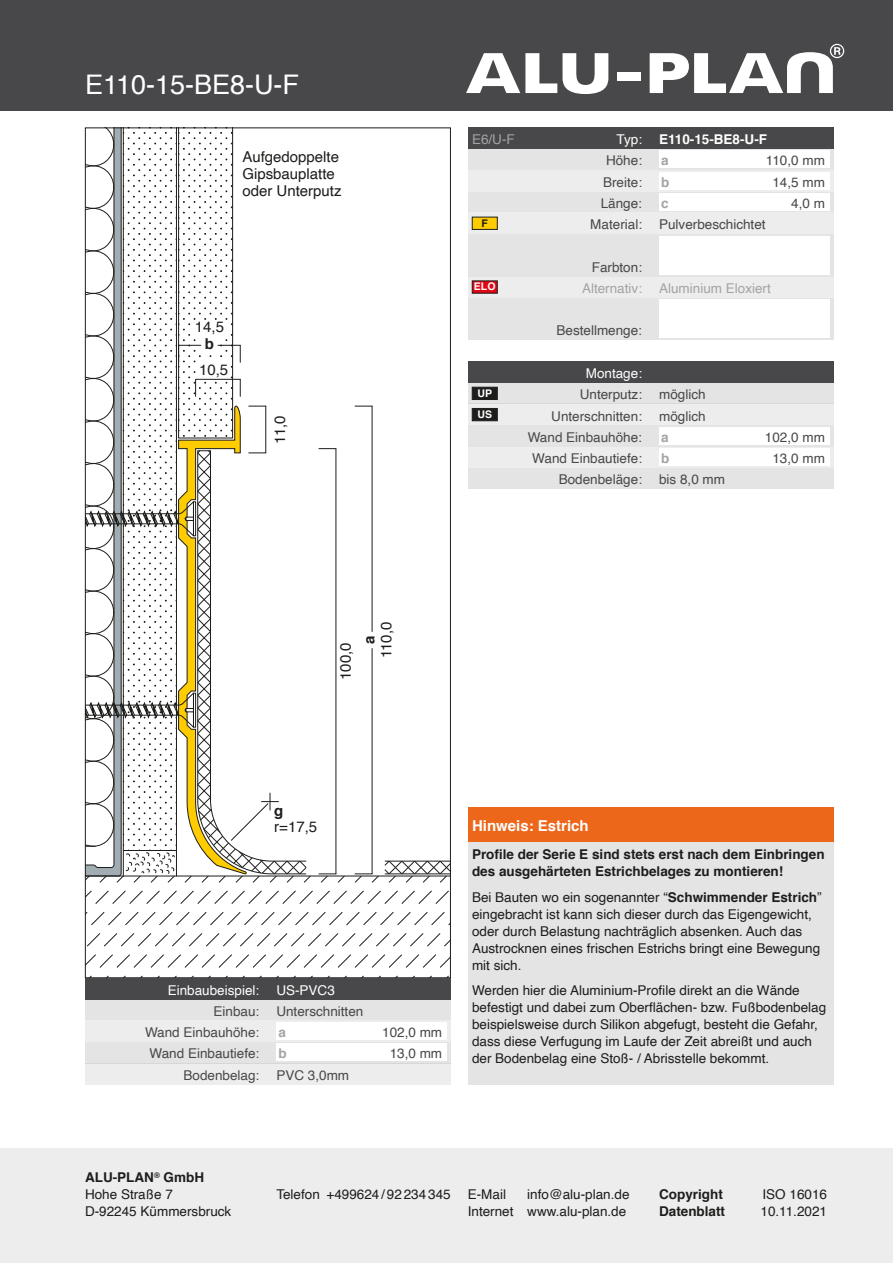
<style>
.page{position:relative;width:893px;height:1263px;background:#fff}
.page>*{position:absolute;margin:0;border:0;box-sizing:border-box;transform-origin:0 0}
.t1{font:27px "Helvetica";color:#fff}
.t2{font:15px/17px "Helvetica";color:#1d1d1b}
.t3{font:700 15px "Helvetica";color:#fff}
.t4{font:700 15px "Helvetica";color:#1d1d1b}
.t5{font:13.5px/17px "Helvetica";color:#1d1d1b}
.t6{font:13.5px "Helvetica";color:#48484a}
.t7{font:700 13.5px/17px "Helvetica";color:#1d1d1b}
.t8{font:13.5px "Helvetica";color:#fff}
.t9{font:13.5px "Helvetica";color:#a4a4a6}
.t10{font:700 13.5px "Helvetica";color:#fff}
.t11{font:700 13.5px "Helvetica";color:#a4a4a6}
.t12{font:13.5px "Helvetica";color:#a4a4a7}
.t13{font:700 10.5px/21.3px "Helvetica";color:#fff}
.t14{font:700 10.5px "Helvetica";color:#1d1d1b}
.s1{font-weight:700}
</style>
<div class="page">
<div style="left:0;top:1148px;width:893px;height:115px;background:#ededee"></div>
<div style="left:0;top:0;width:893px;height:111px;background:#48484a"></div>
<div style="left:468px;top:842px;width:365px;height:242px;background:#e4e4e5"></div>
<div style="left:468px;top:808px;width:365px;height:34px;background:#ec671a"></div>
<svg style="left:87px;top:890px;width:362px;height:14px"></svg>
<svg style="left:87px;top:912px;width:362px;height:14px"></svg>
<svg style="left:87px;top:933px;width:362px;height:14px"></svg>
<svg style="left:87px;top:954px;width:362px;height:14px"></svg>
<svg style="left:90px;top:975px;width:359px;height:1px"></svg>
<hr style="left:85px;top:875px;width:365px;height:1px;background:#1d1d1b">
<svg style="left:355px;top:406px;width:17px;height:1px"></svg>
<svg style="left:354px;top:860px;width:95px;height:23px"></svg>
<hr style="left:372px;top:406px;width:1px;height:225px;background:#1d1d1b">
<hr style="left:372px;top:648px;width:1px;height:226px;background:#1d1d1b">
<svg style="left:319px;top:448px;width:17px;height:1px"></svg>
<hr style="left:335px;top:449px;width:1px;height:425px;background:#1d1d1b">
<svg style="left:319px;top:873px;width:27px;height:10px"></svg>
<svg style="left:87px;top:130px;width:225px;height:753px"></svg>
<hr style="left:196px;top:379px;width:44px;height:1px;background:#1d1d1b">
<div style="left:468px;top:468px;width:365px;height:21px;background:#e4e4e5"></div>
<div style="left:468px;top:446px;width:365px;height:22px;background:#ededee"></div>
<div style="left:659px;top:449px;width:170px;height:17px;background:#fff"></div>
<svg style="left:468px;top:383px;width:365px;height:63px;background:#e6e6e7"></svg>
<div style="left:659px;top:427px;width:170px;height:17px;background:#fff"></div>
<div style="left:468px;top:361px;width:365px;height:22px;background:#48484a"></div>
<div style="left:85px;top:999px;width:366px;height:21px;background:#e4e4e5"></div>
<svg style="left:85px;top:1020px;width:366px;height:64px"></svg>
<div style="left:276px;top:1023px;width:170px;height:17px;background:#fff"></div>
<div style="left:85px;top:978px;width:366px;height:21px;background:#48484a"></div>
<div style="left:468px;top:191px;width:365px;height:22px;background:#e4e4e5"></div>
<div style="left:659px;top:193px;width:170px;height:17px;background:#fff"></div>
<div style="left:468px;top:170px;width:365px;height:21px;background:#ededee"></div>
<div style="left:659px;top:172px;width:170px;height:17px;background:#fff"></div>
<div style="left:468px;top:149px;width:365px;height:21px;background:#e4e4e5"></div>
<div style="left:659px;top:151px;width:170px;height:17px;background:#fff"></div>
<div style="left:468px;top:128px;width:365px;height:21px;background:#48484a"></div>
<div style="left:468px;top:298px;width:365px;height:42px;background:#e4e4e5"></div>
<div style="left:659px;top:300px;width:170px;height:38px;background:#fff"></div>
<div style="left:468px;top:276px;width:365px;height:22px;background:#ededee"></div>
<svg style="left:468px;top:213px;width:365px;height:63px;background:#e7e7e8"></svg>
<div style="left:659px;top:236px;width:170px;height:38px;background:#fff"></div>
<div style="left:472px;top:387px;width:25px;height:13px;background:#1d1d1b;border:1px solid #1d1d1b"></div>
<div style="left:472px;top:408px;width:25px;height:13px;background:#1d1d1b;border:1px solid #1d1d1b"></div>
<div style="left:472px;top:217px;width:25px;height:13px;background:#fc0;border:1px solid #1d1d1b"></div>
<div style="left:472px;top:281px;width:25px;height:12px;background:#e30614"></div>
<svg style="left:650px;top:44px;width:194px;height:49px"></svg>
<div style="left:617px;top:72px;width:23px;height:9px;background:#fff"></div>
<svg style="left:466px;top:53px;width:142px;height:41px"></svg>
<h1 class="t1" style="left:85px;top:63px;width:216px">E110-15-BE8-U-F</h1>
<p class="t2" style="left:242px;top:148px;width:101px">Aufgedoppelte<br>Gipsbauplatte oder Unterputz</p>
<p class="t2" style="left:195px;top:319px;width:31px">14,5</p>
<p class="t2" style="left:199px;top:362px;width:31px">10,5</p>
<p class="t4" style="left:205px;top:332px;width:11px">b</p>
<p class="t2" style="left:272px;top:443px;width:30px;rotate:-90deg">11,0</p>
<p class="t12" style="left:472px;top:129px;width:44px">E6/U-F</p>
<p class="t8" style="left:617px;top:129px;width:27px">Typ:</p>
<p class="t10" style="left:659px;top:128px;width:110px">E110-15-BE8-U-F</p>
<p class="t6" style="left:606px;top:150px;width:38px">Höhe:</p>
<p class="t11" style="left:661px;top:150px;width:9px">a</p>
<p class="t6" style="left:766px;top:150px;width:61px">110,0 mm</p>
<p class="t6" style="left:603px;top:171px;width:41px">Breite:</p>
<p class="t11" style="left:661px;top:171px;width:10px">b</p>
<p class="t6" style="left:772px;top:171px;width:54px">14,5 mm</p>
<p class="t6" style="left:601px;top:193px;width:43px">Länge:</p>
<p class="t11" style="left:661px;top:192px;width:9px">c</p>
<p class="t6" style="left:791px;top:193px;width:35px">4,0 m</p>
<p class="t14" style="left:482px;top:214px;width:8px">F</p>
<p class="t6" style="left:590px;top:214px;width:53px">Material:</p>
<p class="t6" style="left:659px;top:214px;width:108px">Pulverbeschichtet</p>
<p class="t6" style="left:592px;top:256px;width:52px">Farbton:</p>
<p class="t13" style="left:474px;top:276px;width:23px">ELO</p>
<p class="t9" style="left:582px;top:278px;width:62px">Alternativ:</p>
<p class="t9" style="left:659px;top:278px;width:113px">Aluminium Eloxiert</p>
<p class="t6" style="left:556px;top:320px;width:87px">Bestellmenge:</p>
<p class="t13" style="left:477px;top:382px;width:16px">UP<br>US</p>
<p class="t8" style="left:586px;top:363px;width:58px">Montage:</p>
<p class="t6" style="left:551px;top:405px;width:92px">Unterschnitten:</p>
<p class="t6" style="left:659px;top:405px;width:48px">möglich</p>
<p class="t6" style="left:580px;top:384px;width:64px">Unterputz:</p>
<p class="t6" style="left:659px;top:384px;width:48px">möglich</p>
<p class="t6" style="left:528px;top:427px;width:116px">Wand Einbauhöhe:</p>
<p class="t11" style="left:661px;top:426px;width:9px">a</p>
<p class="t6" style="left:765px;top:427px;width:62px">102,0 mm</p>
<p class="t6" style="left:532px;top:448px;width:111px">Wand Einbautiefe:</p>
<p class="t11" style="left:661px;top:447px;width:10px">b</p>
<p class="t6" style="left:772px;top:448px;width:54px">13,0 mm</p>
<p class="t6" style="left:559px;top:469px;width:85px">Bodenbeläge:</p>
<p class="t6" style="left:659px;top:469px;width:68px">bis 8,0 mm</p>
<p class="t2" style="left:338px;top:680px;width:39px;rotate:-90deg">100,0</p>
<p class="t2" style="left:378px;top:658px;width:38px;rotate:-90deg">110,0</p>
<p class="t4" style="left:357px;top:644px;width:10px;rotate:-90deg">a</p>
<p class="t4" style="left:274px;top:799px;width:11px">g</p>
<p class="t2" style="left:274px;top:819px;width:44px">r=17,5</p>
<p class="t8" style="left:168px;top:979px;width:93px">Einbaubeispiel:</p>
<p class="t6" style="left:214px;top:1001px;width:47px">Einbau:</p>
<p class="t8" style="left:276px;top:979px;width:60px">US-PVC3</p>
<p class="t6" style="left:276px;top:1001px;width:89px">Unterschnitten</p>
<p class="t6" style="left:145px;top:1022px;width:116px">Wand Einbauhöhe:</p>
<p class="t11" style="left:278px;top:1021px;width:9px">a</p>
<p class="t6" style="left:382px;top:1022px;width:62px">102,0 mm</p>
<p class="t6" style="left:150px;top:1043px;width:111px">Wand Einbautiefe:</p>
<p class="t11" style="left:278px;top:1043px;width:10px">b</p>
<p class="t6" style="left:390px;top:1043px;width:54px">13,0 mm</p>
<p class="t6" style="left:184px;top:1064px;width:77px">Bodenbelag:</p>
<p class="t6" style="left:276px;top:1064px;width:74px">PVC 3,0mm</p>
<p class="t3" style="left:472px;top:813px;width:118px">Hinweis: Estrich</p>
<p class="t7" style="left:472px;top:846px;width:354px">Profile der Serie E sind stets erst nach dem Einbringen des ausgehärteten Estrichbelages zu montieren!</p>
<p class="t5" style="left:472px;top:889px;width:351px">Bei Bauten wo ein sogenannter “<span class="s1">Schwimmender Estrich</span>” eingebracht ist kann sich dieser durch das Eigengewicht, oder durch Belastung nachträglich absenken. Auch das Austrocknen eines frischen Estrichs bringt eine Bewegung mit sich.</p>
<p class="t5" style="left:472px;top:982px;width:356px">Werden hier die Aluminium-Profile direkt an die Wände befestigt und dabei zum Oberflächen- bzw. Fußbodenbelag beispielsweise durch Silikon abgefugt, besteht die Gefahr, dass diese Verfugung im Laufe der Zeit abreißt und auch der Bodenbelag eine Stoß- / Abrisstelle bekommt.</p>
<p class="t5" style="left:85px;top:1169px;width:148px"><span class="s1">ALU-PLAN</span><sup>®</sup> <span class="s1">GmbH<br></span>Hohe Straße 7<br>D-92245 Kümmersbruck</p>
<p class="t5" style="left:276px;top:1186px;width:176px">Telefon +499624 /92234345</p>
<p class="t7" style="left:659px;top:1186px;width:65px">Copyright</p>
<p class="t5" style="left:762px;top:1186px;width:66px">ISO 16016</p>
<p class="t7" style="left:659px;top:1203px;width:68px">Datenblatt</p>
<p class="t5" style="left:760px;top:1203px;width:68px">10.11.2021</p>
<p class="t5" style="left:468px;top:1186px;width:163px;text-align:right">info@alu-plan.de<br>Internet www.alu-plan.de</p>
<p class="t5" style="left:468px;top:1186px;width:40px">E-Mail</p>
</div>
